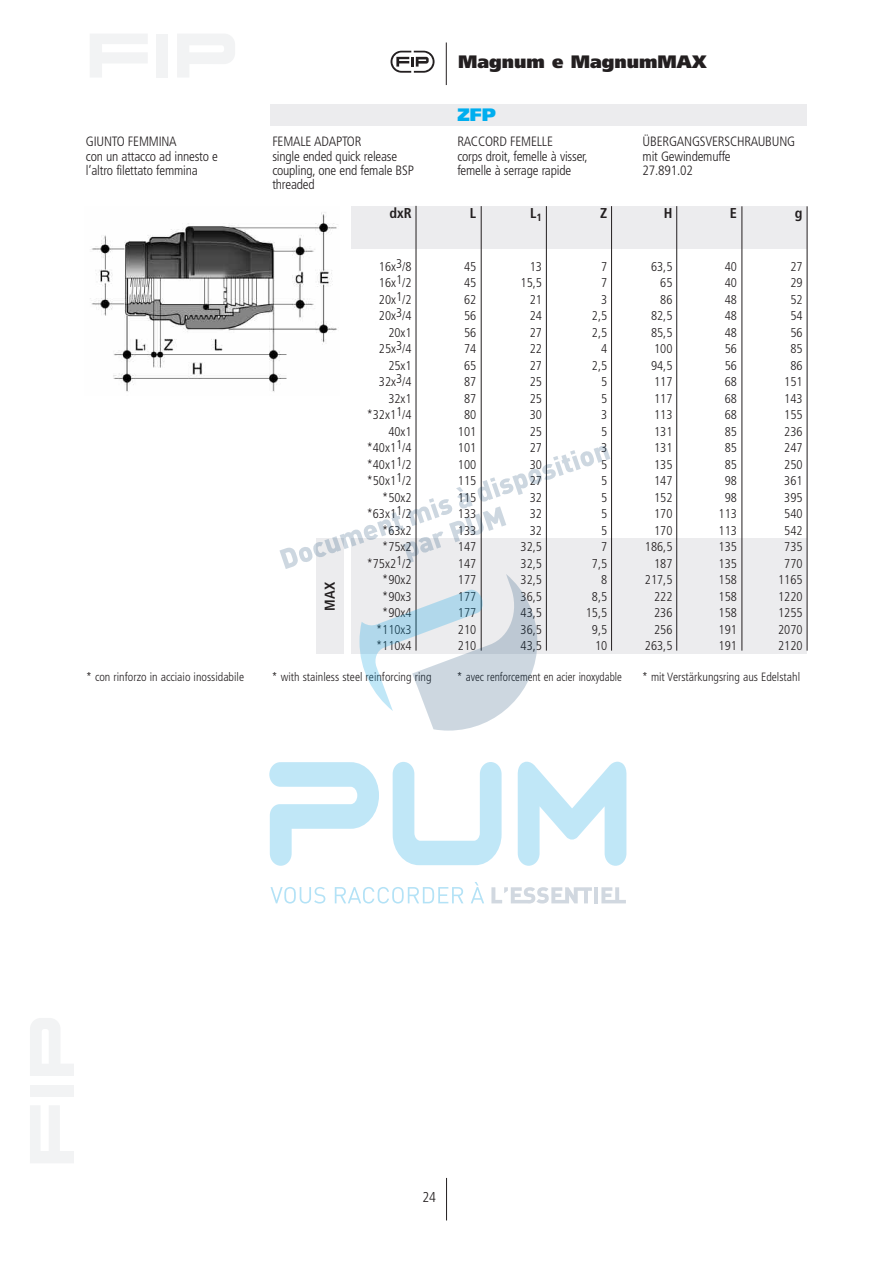
<style>
.page{position:relative;width:893px;height:1263px;background:#fff}
.page>*{position:absolute;margin:0;border:0;box-sizing:border-box;transform-origin:0 0}
.t1{font:900 18px "Frutiger LT Std";color:#231f20}
.t2{font:900 18px "Frutiger LT Std";color:#00aeef}
.t3{font:700 condensed 14.25px "Frutiger LT Std";color:#231f20}
.t4{font:300 condensed 14.25px "Frutiger LT Std";color:#231f20}
.t5{font:300 condensed 13.5px/14.2px "Frutiger LT Std";letter-spacing:-.015em;color:#231f20}
.t6{font:300 condensed 12.75px/16.5px "Frutiger LT Std";color:#231f20;text-align:right}
.t7{font:300 condensed 12px "Frutiger LT Std";color:#231f20}
</style>
<div class="page">
<hr style="left:446px;top:43px;width:1px;height:42px;background:#231f20">
<svg style="left:90px;top:34px;width:57px;height:43px"></svg>
<div style="left:157px;top:34px;width:11px;height:44px;background:#f2f3f4"></div>
<svg style="left:177px;top:34px;width:58px;height:43px"></svg>
<svg style="left:30px;top:1106px;width:44px;height:57px"></svg>
<div style="left:30px;top:1085px;width:44px;height:11px;background:#f2f3f4"></div>
<svg style="left:30px;top:1018px;width:44px;height:58px"></svg>
<hr style="left:446px;top:1178px;width:1px;height:42px;background:#231f20">
<svg style="left:391px;top:51px;width:44px;height:22px"></svg>
<div style="left:271px;top:105px;width:536px;height:21px;background:#ececee"></div>
<div style="left:351px;top:206px;width:456px;height:42px;background:#ececee"></div>
<div style="left:351px;top:538px;width:456px;height:116px;background:#ececee"></div>
<hr style="left:481px;top:206px;width:1px;height:445px;background:#231f20">
<hr style="left:546px;top:206px;width:1px;height:445px;background:#231f20">
<hr style="left:741px;top:206px;width:1px;height:445px;background:#231f20">
<hr style="left:807px;top:206px;width:1px;height:445px;background:#231f20">
<hr style="left:416px;top:206px;width:1px;height:445px;background:#231f20">
<hr style="left:611px;top:206px;width:1px;height:445px;background:#231f20">
<hr style="left:676px;top:206px;width:1px;height:445px;background:#231f20">
<img style="left:90px;top:212px;width:248px;height:180px">
<svg style="left:279px;top:446px;width:331px;height:285px"></svg>
<svg style="left:269px;top:762px;width:110px;height:104px"></svg>
<svg style="left:393px;top:762px;width:109px;height:103px"></svg>
<svg style="left:518px;top:762px;width:108px;height:104px"></svg>
<svg style="left:491px;top:887px;width:101px;height:16px"></svg>
<hr style="left:594px;top:887px;width:4px;height:16px;background:#d1d8e0">
<svg style="left:601px;top:887px;width:25px;height:16px"></svg>
<svg style="left:270px;top:887px;width:55px;height:16px"></svg>
<svg style="left:335px;top:887px;width:128px;height:16px"></svg>
<svg style="left:471px;top:882px;width:13px;height:21px"></svg>
<h1 class="t1" style="left:458px;top:55px;width:250px">Magnum e MagnumMAX</h1>
<h1 class="t2" style="left:457px;top:108px;width:40px">ZFP</h1>
<p class="t5" style="left:86px;top:136px;width:134px">GIUNTO FEMMINA<br>con un attacco ad innesto e l’altro filettato femmina</p>
<p class="t5" style="left:272px;top:136px;width:143px">FEMALE ADAPTOR<br>single ended quick release coupling, one end female BSP threaded</p>
<p class="t5" style="left:457px;top:136px;width:132px">RACCORD FEMELLE<br>corps droit, femelle à visser, femelle à serrage rapide</p>
<p class="t5" style="left:643px;top:136px;width:154px">ÜBERGANGSVERSCHRAUBUNG mit Gewindemuffe<br>27.891.02</p>
<p class="t3" style="left:324px;top:610px;width:30px;rotate:-90deg">MAX</p>
<p class="t3" style="left:390px;top:207px;width:24px">dxR</p>
<p class="t6" style="left:367px;top:259px;width:46px">16x3/8<br>16x1/2<br>20x1/2<br>20x3/4<br>20x1<br>25x3/4<br>25x1<br>32x3/4<br>32x1 *32x11/4<br>40x1 *40x11/4 *40x11/2 *50x11/2 *50x2 *63x11/2 *63x2 *75x2 *75x21/2 *90x2 *90x3 *90x4 *110x3 *110x4</p>
<p class="t3" style="left:470px;top:207px;width:8px">L</p>
<p class="t6" style="left:458px;top:259px;width:20px;text-align:center">45<br>45<br>62<br>56<br>56<br>74<br>65<br>87<br>87<br>80<br>101<br>101<br>100<br>115<br>115<br>133<br>133<br>147<br>147<br>177<br>177<br>177<br>210<br>210</p>
<p class="t3" style="left:530px;top:208px;width:13px">L<sub>1</sub></p>
<p class="t6" style="left:521px;top:259px;width:23px">13<br>15,5<br>21<br>24<br>27<br>22<br>27<br>25<br>25<br>30<br>25<br>27<br>30<br>27<br>32<br>32<br>32<br>32,5<br>32,5<br>32,5<br>36,5<br>43,5<br>36,5<br>43,5</p>
<p class="t3" style="left:600px;top:208px;width:9px">Z</p>
<p class="t6" style="left:586px;top:259px;width:23px">7<br>7<br>3<br>2,5<br>2,5<br>4<br>2,5<br>5<br>5<br>3<br>5<br>3<br>5<br>5<br>5<br>5<br>5<br>7<br>7,5<br>8<br>8,5<br>15,5<br>9,5<br>10</p>
<p class="t3" style="left:664px;top:208px;width:10px">H</p>
<p class="t6" style="left:645px;top:259px;width:29px">63,5<br>65<br>86<br>82,5<br>85,5<br>100<br>94,5<br>117<br>117<br>113<br>131<br>131<br>135<br>147<br>152<br>170<br>170<br>186,5<br>187<br>217,5<br>222<br>236<br>256<br>263,5</p>
<p class="t3" style="left:730px;top:208px;width:9px">E</p>
<p class="t6" style="left:718px;top:259px;width:20px;text-align:center">40<br>40<br>48<br>48<br>48<br>56<br>56<br>68<br>68<br>68<br>85<br>85<br>85<br>98<br>98<br>113<br>113<br>135<br>135<br>158<br>158<br>158<br>191<br>191</p>
<p class="t3" style="left:795px;top:207px;width:9px">g</p>
<p class="t6" style="left:778px;top:259px;width:26px">27<br>29<br>52<br>54<br>56<br>85<br>86<br>151<br>143<br>155<br>236<br>247<br>250<br>361<br>395<br>540<br>542<br>735<br>770<br>1165<br>1220<br>1255<br>2070<br>2120</p>
<p class="t7" style="left:86px;top:672px;width:159px">* con rinforzo in acciaio inossidabile</p>
<p class="t7" style="left:272px;top:672px;width:161px">* with stainless steel reinforcing ring</p>
<p class="t7" style="left:642px;top:672px;width:159px">* mit Verstärkungsring aus Edelstahl</p>
<p class="t7" style="left:457px;top:672px;width:166px">* avec renforcement en acier inoxydable</p>
<p class="t4" style="left:422px;top:1191px;width:15px">24</p>
</div>
